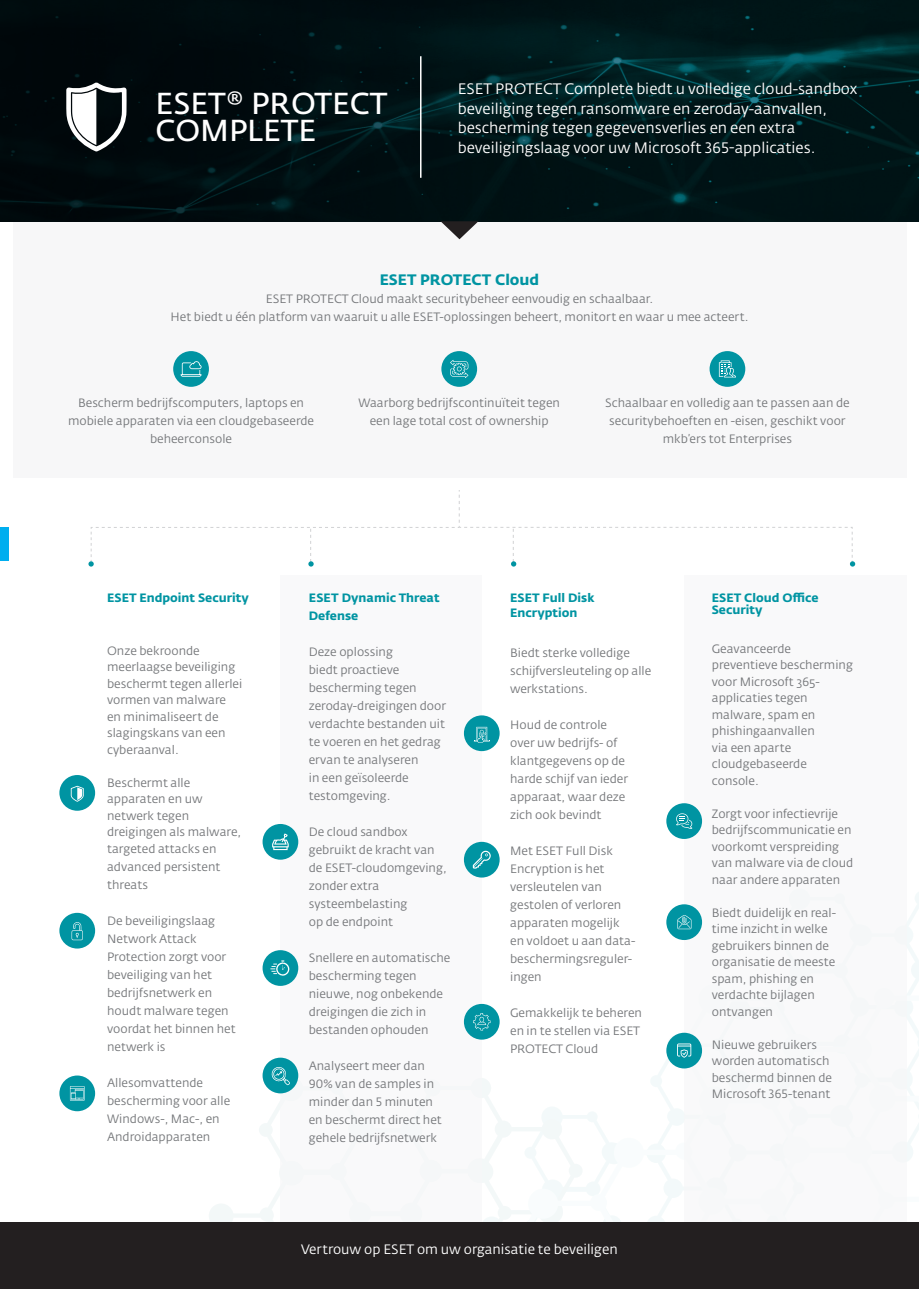
<style>
.page{position:relative;width:919px;height:1289px;background:#fff}
.page>*{position:absolute;margin:0;border:0;box-sizing:border-box;transform-origin:0 0}
.t1{font:600 30px "Fedra Sans Alt Pro";color:#fff}
.t2{font:15px/19.5px "Fedra Sans Alt Pro";color:#fff}
.t3{font:700 15px "Fedra Sans Alt Pro";color:#0094a2}
.t4{font:13.5px "Fedra Sans Alt Pro";color:#fff}
.t5{font:12px/18px "Fedra Sans Alt Pro";color:#76787b}
.t6{font:700 12px/18px "Fedra Sans Alt Pro";color:#0094a2}
</style>
<div class="page">
<div style="left:13px;top:221px;width:893px;height:256px;background:#f7f7f8"></div>
<svg style="left:209px;top:1078px;width:295px;height:144px"></svg>
<svg style="left:504px;top:984px;width:414px;height:238px"></svg>
<div style="left:280px;top:575px;width:201px;height:647px;background:#f7f7f8"></div>
<div style="left:684px;top:575px;width:222px;height:647px;background:#f7f7f8"></div>
<img style="left:715px;top:0;width:203px;height:221px">
<svg style="left:0;top:0;width:715px;height:221px;background:#001114"></svg>
<svg style="left:440px;top:221px;width:38px;height:18px"></svg>
<div style="left:0;top:1222px;width:918px;height:66px;background:#231f20"></div>
<svg style="left:66px;top:82px;width:61px;height:69px"></svg>
<hr style="left:420px;top:56px;width:1px;height:122px;background:#fff">
<div style="left:173px;top:351px;width:36px;height:36px;background:#0094a2;border-radius:50%"></div>
<svg style="left:180px;top:361px;width:21px;height:16px"></svg>
<div style="left:709px;top:351px;width:36px;height:36px;background:#0094a2;border-radius:50%"></div>
<div style="left:441px;top:351px;width:36px;height:36px;background:#0094a2;border-radius:50%"></div>
<svg style="left:718px;top:360px;width:18px;height:17px"></svg>
<svg style="left:450px;top:360px;width:18px;height:18px"></svg>
<div style="left:59px;top:912px;width:36px;height:36px;background:#0094a2;border-radius:50%"></div>
<div style="left:59px;top:1075px;width:36px;height:36px;background:#0094a2;border-radius:50%"></div>
<div style="left:59px;top:775px;width:36px;height:35px;background:#0094a2;border-radius:50%"></div>
<svg style="left:71px;top:785px;width:13px;height:16px"></svg>
<svg style="left:72px;top:922px;width:11px;height:18px"></svg>
<svg style="left:70px;top:1086px;width:15px;height:14px"></svg>
<div style="left:0;top:527px;width:9px;height:34px;background:#00aeef"></div>
<div style="left:262px;top:824px;width:36px;height:35px;background:#0094a2;border-radius:50%"></div>
<div style="left:262px;top:950px;width:36px;height:35px;background:#0094a2;border-radius:50%"></div>
<div style="left:262px;top:1057px;width:36px;height:36px;background:#0094a2;border-radius:50%"></div>
<div style="left:464px;top:715px;width:35px;height:36px;background:#0094a2;border-radius:50%"></div>
<div style="left:464px;top:841px;width:35px;height:36px;background:#0094a2;border-radius:50%"></div>
<div style="left:464px;top:1003px;width:35px;height:36px;background:#0094a2;border-radius:50%"></div>
<div style="left:666px;top:803px;width:36px;height:36px;background:#0094a2;border-radius:50%"></div>
<div style="left:666px;top:904px;width:36px;height:36px;background:#0094a2;border-radius:50%"></div>
<div style="left:666px;top:1032px;width:36px;height:36px;background:#0094a2;border-radius:50%"></div>
<svg style="left:88px;top:490px;width:767px;height:76px"></svg>
<svg style="left:272px;top:833px;width:17px;height:17px"></svg>
<svg style="left:270px;top:960px;width:19px;height:16px"></svg>
<svg style="left:271px;top:1067px;width:19px;height:18px"></svg>
<svg style="left:474px;top:727px;width:16px;height:15px"></svg>
<svg style="left:473px;top:850px;width:17px;height:18px"></svg>
<svg style="left:473px;top:1013px;width:17px;height:17px"></svg>
<svg style="left:676px;top:813px;width:16px;height:15px"></svg>
<svg style="left:677px;top:915px;width:14px;height:14px"></svg>
<svg style="left:677px;top:1043px;width:14px;height:14px"></svg>
<p class="t1" style="left:156px;top:85px;width:233px">ESET® PROTECT</p>
<p class="t1" style="left:156px;top:112px;width:162px">COMPLETE</p>
<p class="t2" style="left:457px;top:79px;width:401px">ESET PROTECT Complete biedt u volledige cloud-sandbox beveiliging tegen ransomware en zeroday-aanvallen, bescherming tegen gegevensverlies en een extra</p>
<p class="t2" style="left:457px;top:138px;width:359px">beveiligingslaag voor uw Microsoft 365-applicaties.</p>
<p class="t3" style="left:380px;top:270px;width:161px">ESET PROTECT Cloud</p>
<p class="t5" style="left:266px;top:290px;width:389px">ESET PROTECT Cloud maakt securitybeheer eenvoudig en schaalbaar.</p>
<p class="t5" style="left:171px;top:308px;width:579px">Het biedt u één platform van waaruit u alle ESET-oplossingen beheert, monitort en waar u mee acteert.</p>
<p class="t5" style="left:68px;top:393px;width:247px;text-align:center">Bescherm bedrijfscomputers, laptops en mobiele apparaten via een cloudgebaseerde beheerconsole</p>
<p class="t5" style="left:605px;top:393px;width:246px">Schaalbaar en volledig aan te passen aan de</p>
<p class="t5" style="left:358px;top:393px;width:203px">Waarborg bedrijfscontinuïteit tegen</p>
<p class="t5" style="left:370px;top:411px;width:180px">een lage total cost of ownership</p>
<p class="t5" style="left:609px;top:411px;width:238px">securitybehoeften en -eisen, geschikt voor</p>
<p class="t5" style="left:662px;top:429px;width:131px">mkb’ers tot Enterprises</p>
<p class="t6" style="left:107px;top:589px;width:143px">ESET Endpoint Security</p>
<p class="t5" style="left:107px;top:642px;width:137px;line-height:16.5px">Onze bekroonde meerlaagse beveiliging beschermt tegen allerlei vormen van malware en minimaliseert de slagingskans van een cyberaanval.</p>
<p class="t5" style="left:107px;top:774px;width:136px;line-height:16.5px">Beschermt alle apparaten en uw netwerk tegen dreigingen als malware, targeted attacks en</p>
<p class="t5" style="left:107px;top:857px;width:115px">advanced persistent threats</p>
<p class="t5" style="left:107px;top:911px;width:130px">De beveiligingslaag<br>Network Attack<br>Protection zorgt voor beveiliging van het bedrijfsnetwerk en houdt malware tegen voordat het binnen het netwerk is</p>
<p class="t5" style="left:107px;top:1073px;width:125px">Allesomvattende bescherming voor alle<br>Windows-, Mac-, en<br>Androidapparaten</p>
<p class="t6" style="left:309px;top:589px;width:132px">ESET Dynamic Threat<br>Defense</p>
<p class="t5" style="left:309px;top:643px;width:139px">Deze oplossing<br>biedt proactieve bescherming tegen zeroday-dreigingen door verdachte bestanden uit te voeren en het gedrag ervan te analyseren<br>in een geïsoleerde testomgeving.</p>
<p class="t5" style="left:309px;top:823px;width:139px">De cloud sandbox gebruikt de kracht van de ESET-cloudomgeving, zonder extra systeembelasting</p>
<p class="t5" style="left:309px;top:913px;width:86px">op de endpoint</p>
<p class="t5" style="left:309px;top:949px;width:143px">Snellere en automatische bescherming tegen nieuwe, nog onbekende dreigingen die zich in bestanden ophouden</p>
<p class="t5" style="left:309px;top:1057px;width:135px">Analyseert meer dan<br>90% van de samples in minder dan 5 minuten en beschermt direct het gehele bedrijfsnetwerk</p>
<p class="t6" style="left:510px;top:589px;width:86px">ESET Full Disk</p>
<p class="t6" style="left:510px;top:603px;width:69px">Encryption</p>
<p class="t5" style="left:510px;top:644px;width:143px">Biedt sterke volledige schijfversleuteling op alle werkstations.</p>
<p class="t5" style="left:510px;top:716px;width:119px">Houd de controle over uw bedrijfs- of klantgegevens op de harde schijf van ieder apparaat, waar deze</p>
<p class="t5" style="left:510px;top:806px;width:93px">zich ook bevindt</p>
<p class="t5" style="left:510px;top:842px;width:113px">Met ESET Full Disk<br>Encryption is het versleutelen van gestolen of verloren apparaten mogelijk</p>
<p class="t5" style="left:510px;top:932px;width:127px">en voldoet u aan data-</p>
<p class="t5" style="left:510px;top:950px;width:124px">beschermingsreguler-</p>
<p class="t5" style="left:510px;top:968px;width:33px">ingen</p>
<p class="t5" style="left:510px;top:1004px;width:133px">Gemakkelijk te beheren en in te stellen via ESET<br>PROTECT Cloud</p>
<p class="t4" style="left:301px;top:1240px;width:318px">Vertrouw op ESET om uw organisatie te beveiligen</p>
<p class="t6" style="left:711px;top:591px;width:108px;line-height:12px">ESET Cloud Office<br>Security</p>
<p class="t5" style="left:711px;top:640px;width:143px;line-height:16.5px">Geavanceerde preventieve bescherming voor Microsoft 365-</p>
<p class="t5" style="left:711px;top:689px;width:105px;line-height:16.5px">applicaties tegen malware, spam en phishingaanvallen via een aparte cloudgebaseerde console.</p>
<p class="t5" style="left:711px;top:805px;width:143px;line-height:16.5px">Zorgt voor infectievrije bedrijfscommunicatie en voorkomt verspreiding van malware via de cloud naar andere apparaten</p>
<p class="t5" style="left:711px;top:904px;width:126px;line-height:16.5px">Biedt duidelijk en real&shy;time inzicht in welke gebruikers binnen de organisatie de meeste spam, phishing en verdachte bijlagen ontvangen</p>
<p class="t5" style="left:711px;top:1036px;width:122px;line-height:16.5px">Nieuwe gebruikers worden automatisch beschermd binnen de<br>Microsoft 365-tenant</p>
</div>
